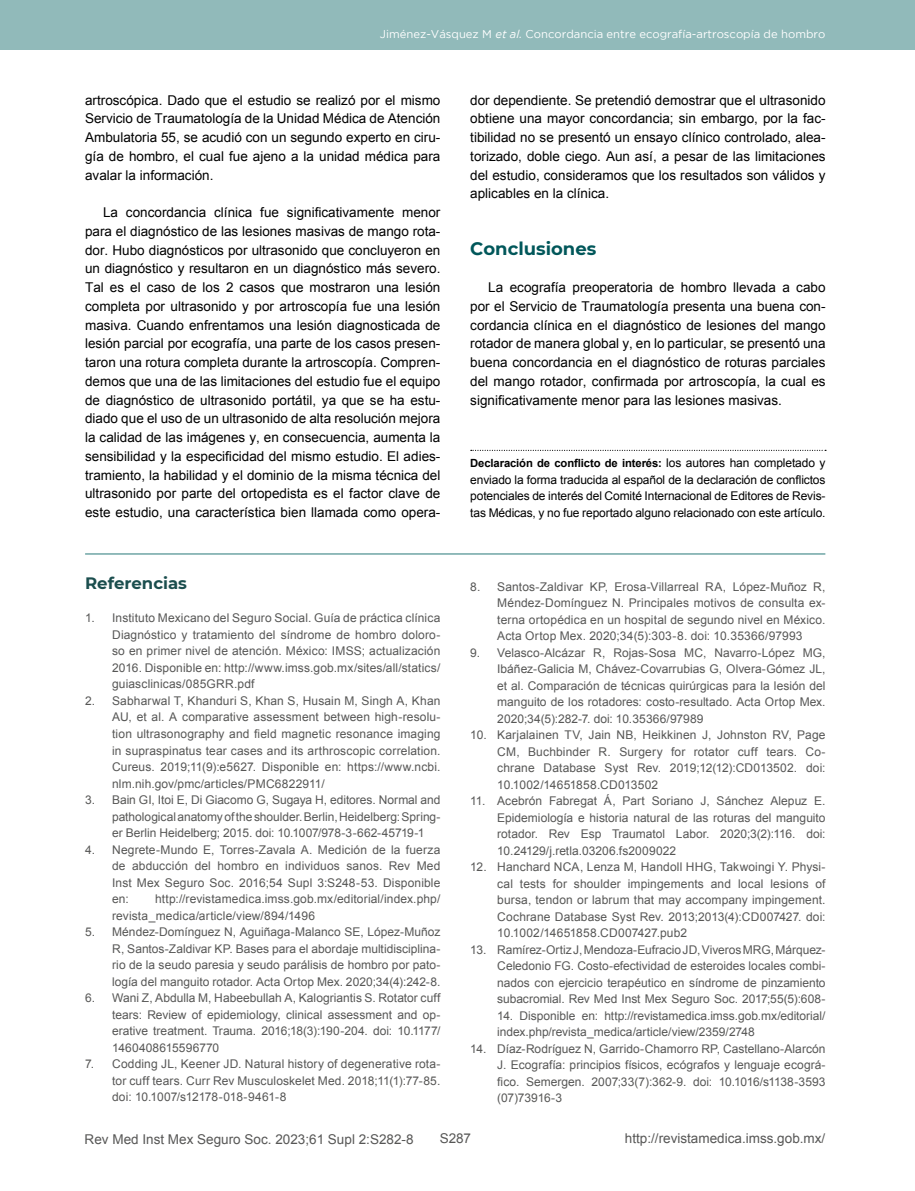
<style>
.page{position:relative;width:915px;height:1191px;background:#fff}
.page>*{position:absolute;margin:0;border:0;box-sizing:border-box;transform-origin:0 0}
.t1{font:700 18px "Montserrat";color:#01575a}
.t2{font:700 16.5px "Montserrat";color:#1b4e4e}
.t3{font:13.5px/18.8px "Arial";color:#000;text-align:justify}
.t4{font:13.5px "Arial";color:#575756}
.t5{font:12px/16.5px "Arial";letter-spacing:.005em;color:#575756;text-align:justify}
.t6{font:12px/16.5px "Arial";letter-spacing:-.01em;color:#000;text-align:justify}
.t7{font:11.25px "Gotham";color:#fff}
.t8{font:700 11.25px "Arial";letter-spacing:-.01em;color:#000}
.s1{font-style:italic}
.s2{font-weight:400;font-size:12px}
</style>
<div class="page">
<div style="left:0;top:0;width:914px;height:50px;background:#91baba"></div>
<svg style="left:470px;top:450px;width:355px;height:1px"></svg>
<hr style="left:85px;top:553px;width:740px;height:1px;background:#6fa5a5">
<p class="t7" style="left:380px;top:28px;width:447px">Jiménez-Vásquez M <span class="s1">et al.</span> Concordancia entre ecografía-artroscopía de hombro</p>
<p class="t3" style="left:85px;top:91px;width:357px">artroscópica. Dado que el estudio se realizó por el mismo Servicio de Traumatología de la Unidad Médica de Atención Ambulatoria 55, se acudió con un segundo experto en ciru&shy;gía de hombro, el cual fue ajeno a la unidad médica para avalar la información.</p>
<p class="t3" style="left:85px;top:203px;width:357px;text-indent:18px">La concordancia clínica fue significativamente menor para el diagnóstico de las lesiones masivas de mango rota&shy;dor. Hubo diagnósticos por ultrasonido que concluyeron en un diagnóstico y resultaron en un diagnóstico más severo.<br>Tal es el caso de los 2 casos que mostraron una lesión completa por ultrasonido y por artroscopía fue una lesión masiva. Cuando enfrentamos una lesión diagnosticada de lesión parcial por ecografía, una parte de los casos presen&shy;taron una rotura completa durante la artroscopía. Compren&shy;demos que una de las limitaciones del estudio fue el equipo de diagnóstico de ultrasonido portátil, ya que se ha estu&shy;diado que el uso de un ultrasonido de alta resolución mejora la calidad de las imágenes y, en consecuencia, aumenta la sensibilidad y la especificidad del mismo estudio. El adies&shy;tramiento, la habilidad y el dominio de la misma técnica del ultrasonido por parte del ortopedista es el factor clave de este estudio, una característica bien llamada como opera-</p>
<h2 class="t2" style="left:85px;top:571px;width:103px">Referencias</h2>
<p class="t5" style="left:112px;top:610px;width:330px;text-indent:-27px">1. Instituto Mexicano del Seguro Social. Guía de práctica clínica Diagnóstico y tratamiento del síndrome de hombro doloro&shy;so en primer nivel de atención. México: IMSS; actualización 2016. Disponible en: http://www.imss.gob.mx/sites/all/statics/ guiasclinicas/085GRR.pdf</p>
<p class="t5" style="left:112px;top:692px;width:330px;text-indent:-27px">2. Sabharwal T, Khanduri S, Khan S, Husain M, Singh A, Khan AU, et al. A comparative assessment between high-resolu&shy;tion ultrasonography and field magnetic resonance imaging in supraspinatus tear cases and its arthroscopic correlation.<br>Cureus. 2019;11(9):e5627. Disponible en: https://www.ncbi. nlm.nih.gov/pmc/articles/PMC6822911/</p>
<p class="t5" style="left:112px;top:791px;width:330px;text-indent:-27px">3. Bain GI, Itoi E, Di Giacomo G, Sugaya H, editores. Normal and pathological anatomy of the shoulder. Berlin, Heidelberg: Spring&shy;er Berlin Heidelberg; 2015. doi: 10.1007/978-3-662-45719-1</p>
<p class="t5" style="left:112px;top:841px;width:330px;text-indent:-27px">4. Negrete-Mundo E, Torres-Zavala A. Medición de la fuerza de abducción del hombro en individuos sanos. Rev Med Inst Mex Seguro Soc. 2016;54 Supl 3:S248-53. Disponible en:</p>
<p class="t5" style="left:112px;top:890px;width:330px;text-indent:43px">http://revistamedica.imss.gob.mx/editorial/index.php/ revista_medica/article/view/894/1496</p>
<p class="t5" style="left:112px;top:923px;width:330px;text-indent:-27px">5. Méndez-Domínguez N, Aguiñaga-Malanco SE, López-Muñoz R, Santos-Zaldivar KP. Bases para el abordaje multidisciplina&shy;rio de la seudo paresia y seudo parálisis de hombro por pato&shy;logía del manguito rotador. Acta Ortop Mex. 2020;34(4):242-8.</p>
<p class="t5" style="left:112px;top:989px;width:330px;text-indent:-27px">6. Wani Z, Abdulla M, Habeebullah A, Kalogriantis S. Rotator cuff tears: Review of epidemiology, clinical assessment and op&shy;erative treatment. Trauma. 2016;18(3):190-204. doi: 10.1177/ 1460408615596770</p>
<p class="t5" style="left:112px;top:1055px;width:330px;text-indent:-27px">7. Codding JL, Keener JD. Natural history of degenerative rota&shy;tor cuff tears. Curr Rev Musculoskelet Med. 2018;11(1):77-85. doi: 10.1007/s12178-018-9461-8</p>
<p class="t3" style="left:470px;top:91px;width:357px">dor dependiente. Se pretendió demostrar que el ultrasonido obtiene una mayor concordancia; sin embargo, por la fac&shy;tibilidad no se presentó un ensayo clínico controlado, alea&shy;torizado, doble ciego. Aun así, a pesar de las limitaciones del estudio, consideramos que los resultados son válidos y aplicables en la clínica.</p>
<h1 class="t1" style="left:470px;top:235px;width:127px">Conclusiones</h1>
<p class="t3" style="left:470px;top:278px;width:357px;text-indent:18px">La ecografía preoperatoria de hombro llevada a cabo por el Servicio de Traumatología presenta una buena con&shy;cordancia clínica en el diagnóstico de lesiones del mango rotador de manera global y, en lo particular, se presentó una buena concordancia en el diagnóstico de roturas parciales del mango rotador, confirmada por artroscopía, la cual es significativamente menor para las lesiones masivas.</p>
<p class="t8" style="left:470px;top:456px;width:357px">Declaración de conflicto de interés: <span class="s2">los autores han completado y</span></p>
<p class="t6" style="left:470px;top:471px;width:356px">enviado la forma traducida al español de la declaración de conflictos potenciales de interés del Comité Internacional de Editores de Revis&shy;tas Médicas, y no fue reportado alguno relacionado con este artículo.</p>
<p class="t5" style="left:497px;top:578px;width:330px;text-indent:-27px">8. Santos-Zaldivar KP, Erosa-Villarreal RA, López-Muñoz R, Méndez-Domínguez N. Principales motivos de consulta ex&shy;terna ortopédica en un hospital de segundo nivel en México.<br>Acta Ortop Mex. 2020;34(5):303-8. doi: 10.35366/97993</p>
<p class="t5" style="left:497px;top:644px;width:330px;text-indent:-27px">9. Velasco-Alcázar R, Rojas-Sosa MC, Navarro-López MG, Ibáñez-Galicia M, Chávez-Covarrubias G, Olvera-Gómez JL, et al. Comparación de técnicas quirúrgicas para la lesión del manguito de los rotadores: costo-resultado. Acta Ortop Mex.<br>2020;34(5):282-7. doi: 10.35366/97989</p>
<p class="t5" style="left:497px;top:727px;width:330px;text-indent:-27px">10. Karjalainen TV, Jain NB, Heikkinen J, Johnston RV, Page CM, Buchbinder R. Surgery for rotator cuff tears. Co&shy;chrane Database Syst Rev. 2019;12(12):CD013502. doi:<br>10.1002/14651858.CD013502</p>
<p class="t5" style="left:497px;top:793px;width:330px;text-indent:-27px">11. Acebrón Fabregat Á, Part Soriano J, Sánchez Alepuz E.<br>Epidemiología e historia natural de las roturas del manguito rotador. Rev Esp Traumatol Labor. 2020;3(2):116. doi:<br>10.24129/j.retla.03206.fs2009022</p>
<p class="t5" style="left:497px;top:859px;width:330px;text-indent:-27px">12. Hanchard NCA, Lenza M, Handoll HHG, Takwoingi Y. Physi&shy;cal tests for shoulder impingements and local lesions of bursa, tendon or labrum that may accompany impingement.<br>Cochrane Database Syst Rev. 2013;2013(4):CD007427. doi:<br>10.1002/14651858.CD007427.pub2</p>
<p class="t5" style="left:497px;top:941px;width:330px;text-indent:-27px">13. Ramírez-Ortiz J, Mendoza-Eufracio JD, Viveros MRG, Márquez-Celedonio FG. Costo-efectividad de esteroides locales combi&shy;nados con ejercicio terapéutico en síndrome de pinzamiento subacromial. Rev Med Inst Mex Seguro Soc. 2017;55(5):608-</p>
<p class="t5" style="left:497px;top:1007px;width:330px">14. Disponible en: http://revistamedica.imss.gob.mx/editorial/ index.php/revista_medica/article/view/2359/2748</p>
<p class="t5" style="left:497px;top:1040px;width:330px;text-indent:-27px">14. Díaz-Rodríguez N, Garrido-Chamorro RP, Castellano-Alarcón J. Ecografía: principios físicos, ecógrafos y lenguaje ecográ&shy;fico. Semergen. 2007;33(7):362-9. doi: 10.1016/s1138-3593 (07)73916-3</p>
<p class="t4" style="left:85px;top:1130px;width:330px">Rev Med Inst Mex Seguro Soc. 2023;61 Supl 2:S282-8</p>
<p class="t4" style="left:439px;top:1129px;width:33px">S287</p>
<p class="t4" style="left:624px;top:1129px;width:202px">http://revistamedica.imss.gob.mx/</p>
</div>
